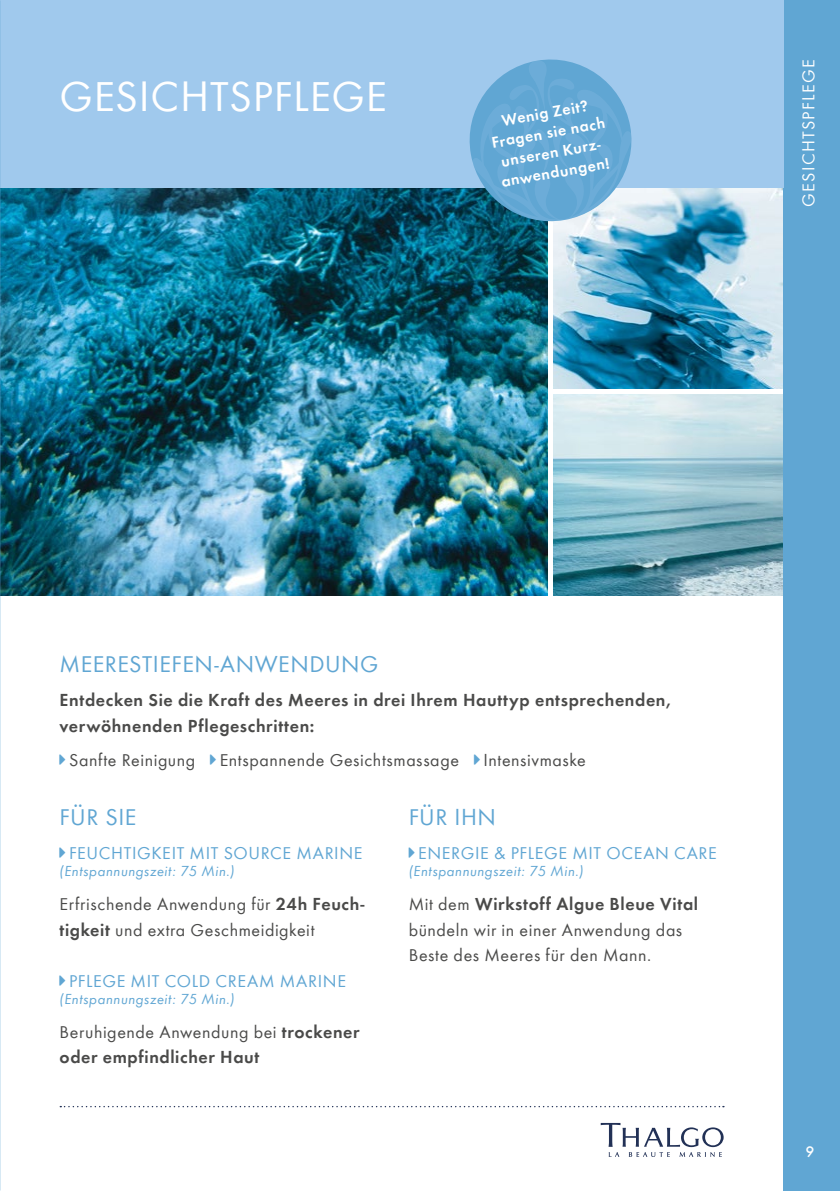
<style>
.page{position:relative;width:840px;height:1191px;background:#fff}
.page>*{position:absolute;margin:0;border:0;box-sizing:border-box;transform-origin:0 0}
.t1{font:44px "Function";letter-spacing:.015em;color:#fff}
.t2{font:24px "Function";letter-spacing:.025em;color:#60a6d3}
.t3{font:18px/25.6px "Function";letter-spacing:.03em;color:#4a4a49}
.t4{font:18px/25.6px "Function Demi";letter-spacing:.035em;color:#4a4a49}
.t5{font:18px "Function";letter-spacing:.035em;color:#60a6d3}
.t6{font:18px "Function";letter-spacing:.075em;color:#fff}
.t7{font:16px/20px "Function Demi";color:#fff;text-align:center}
.t8{font:500 16px "Function";color:#fff}
.t9{font:italic 15px "Function";letter-spacing:.035em;color:#60a6d3}
.s1{font-family:"Function Demi"}
.s2{font-family:"Function"}
</style>
<div class="page">
<img style="left:0;top:187px;width:782px;height:408px">
<svg style="left:552px;top:187px;width:230px;height:202px;background:#66a6c1"></svg>
<div style="left:782px;top:0;width:57px;height:1191px;background:#60a6d3"></div>
<div style="left:0;top:0;width:782px;height:187px;background:#a0c9ed"></div>
<hr style="left:550px;top:389px;width:232px;height:4px;background:#fff">
<hr style="left:548px;top:187px;width:4px;height:411px;background:#fff">
<svg style="left:463px;top:59px;width:174px;height:169px"></svg>
<svg style="left:600px;top:1123px;width:123px;height:34px"></svg>
<svg style="left:60px;top:1106px;width:663px;height:1px"></svg>
<h1 class="t1" style="left:60px;top:71px;width:328px">GESICHTSPFLEGE</h1>
<p class="t7" style="left:486px;top:113px;width:116px;rotate:-10deg">Wenig Zeit?<br>Fragen sie nach unseren Kurz&shy;anwendungen!</p>
<p class="t6" style="left:797px;top:207px;width:149px;rotate:-90deg">GESICHTSPFLEGE</p>
<h2 class="t2" style="left:60px;top:650px;width:320px">MEERESTIEFEN-ANWENDUNG</h2>
<p class="t4" style="left:60px;top:687px;width:612px">Entdecken Sie die Kraft des Meeres in drei Ihrem Hauttyp entsprechenden, verwöhnenden Pflegeschritten:</p>
<p class="t3" style="left:69px;top:747px;width:128px">Sanfte Reinigung</p>
<p class="t3" style="left:219px;top:747px;width:241px">Entspannende Gesichtsmassage</p>
<p class="t3" style="left:483px;top:747px;width:104px">Intensivmaske</p>
<h2 class="t2" style="left:60px;top:803px;width:78px">FÜR SIE</h2>
<p class="t5" style="left:69px;top:843px;width:295px">FEUCHTIGKEIT MIT SOURCE MARINE</p>
<p class="t9" style="left:60px;top:862px;width:176px">(Entspannungszeit: 75 Min.)</p>
<p class="t3" style="left:60px;top:891px;width:306px">Erfrischende Anwendung für <span class="s1">24h Feuch&shy;tigkeit</span> und extra Geschmeidigkeit</p>
<p class="t5" style="left:69px;top:970px;width:278px">PFLEGE MIT COLD CREAM MARINE</p>
<p class="t9" style="left:60px;top:990px;width:176px">(Entspannungszeit: 75 Min.)</p>
<p class="t3" style="left:60px;top:1019px;width:301px">Beruhigende Anwendung bei <span class="s1">trockener</span></p>
<p class="t4" style="left:60px;top:1044px;width:201px">oder empfindlicher Haut</p>
<h2 class="t2" style="left:408px;top:803px;width:89px">FÜR IHN</h2>
<p class="t5" style="left:418px;top:843px;width:300px">ENERGIE &amp; PFLEGE MIT OCEAN CARE</p>
<p class="t9" style="left:408px;top:862px;width:176px">(Entspannungszeit: 75 Min.)</p>
<p class="t4" style="left:408px;top:891px;width:291px"><span class="s2">Mit dem</span> Wirkstoff Algue Bleue Vital</p>
<p class="t3" style="left:408px;top:917px;width:275px">bündeln wir in einer Anwendung das<br>Beste des Meeres für den Mann.</p>
<p class="t8" style="left:804px;top:1142px;width:11px">9</p>
</div>
